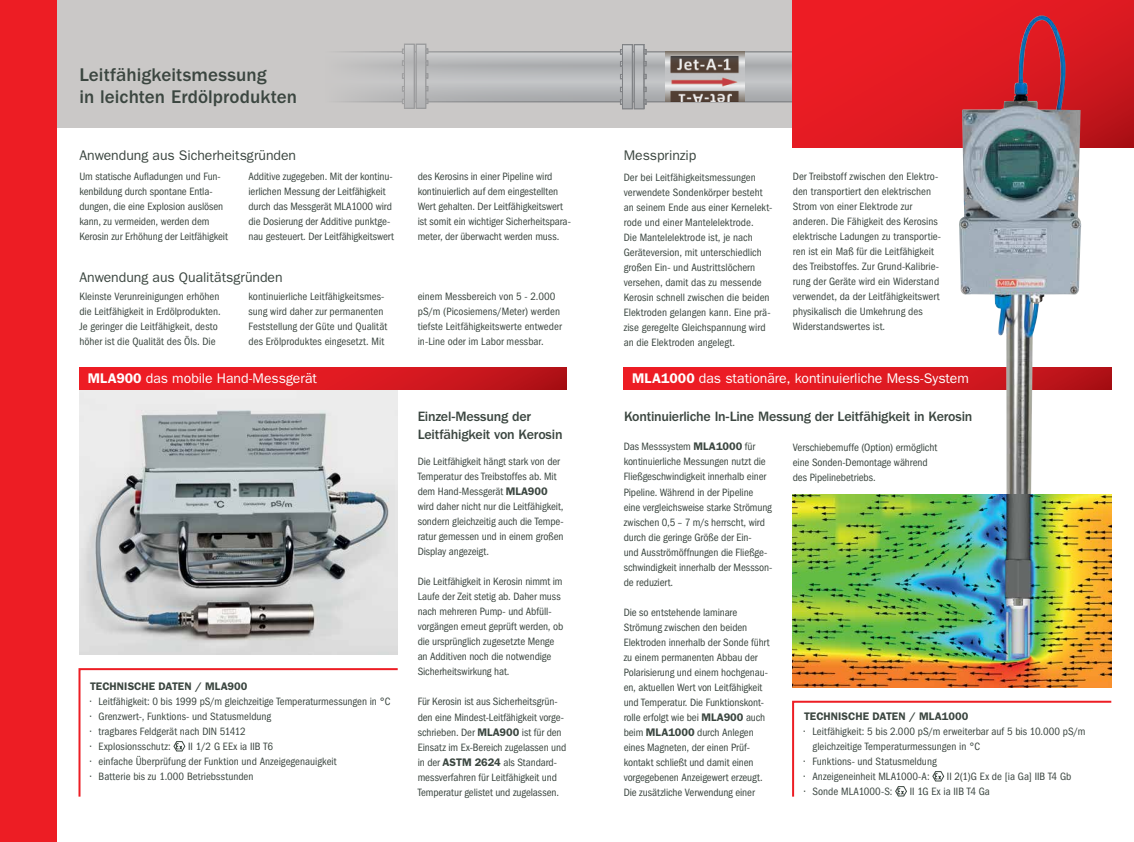
<style>
.page{position:relative;width:1134px;height:842px;background:#fff}
.page>*{position:absolute;margin:0;border:0;box-sizing:border-box;transform-origin:0 0}
.t1{font:500 19px/22px "ITC Franklin Gothic Std";letter-spacing:.005em;color:#3b4640}
.t2{font:500 14px/18px "ITC Franklin Gothic Std";letter-spacing:-.015em;color:#3b4640}
.t3{font:14px "ITC Franklin Gothic Std";letter-spacing:-.005em;color:#fff}
.t4{font:14px "ITC Franklin Gothic Std";letter-spacing:-.005em;color:#3b4640}
.t5{font:condensed 11px/15px "ITC Franklin Gothic Std";letter-spacing:-.005em;color:#3b4640}
.t6{font:600 11px "ITC Franklin Gothic Std";letter-spacing:.005em;color:#3b4640}
.s1{font-weight:600}
.s2{font-weight:600;font-stretch:normal}
</style>
<div class="page">
<div style="left:57px;top:0;width:793px;height:128px;background:#cac8c7"></div>
<svg style="left:636px;top:104px;width:6px;height:3px"></svg>
<div style="left:634px;top:45px;width:10px;height:64px;border:1px solid #808285"></div>
<svg style="left:624px;top:104px;width:6px;height:3px"></svg>
<div style="left:622px;top:45px;width:10px;height:64px;border:1px solid #808285"></div>
<svg style="left:418px;top:104px;width:6px;height:2px"></svg>
<div style="left:416px;top:44px;width:10px;height:64px;border:1px solid #808285"></div>
<svg style="left:406px;top:104px;width:6px;height:2px"></svg>
<div style="left:404px;top:44px;width:10px;height:64px;border:1px solid #808285"></div>
<svg style="left:341px;top:49px;width:452px;height:55px"></svg>
<svg style="left:624px;top:367px;width:487px;height:23px;background:#e11a21"></svg>
<svg style="left:78px;top:668px;width:320px;height:129px"></svg>
<svg style="left:173px;top:741px;width:13px;height:12px"></svg>
<img style="left:79px;top:390px;width:319px;height:265px">
<svg style="left:79px;top:367px;width:488px;height:23px;background:#da1920"></svg>
<div style="left:0;top:0;width:57px;height:842px;background:#ed1d24"></div>
<svg style="left:793px;top:0;width:341px;height:147px;background:#df1a21"></svg>
<img style="left:958px;top:15px;width:123px;height:480px">
<img style="left:793px;top:495px;width:318px;height:192px">
<svg style="left:792px;top:700px;width:320px;height:97px"></svg>
<img style="left:665px;top:52px;width:79px;height:50px">
<h1 class="t1" style="left:79px;top:63px;width:219px">Leitfähigkeitsmessung<br>in leichten Erdölprodukten</h1>
<p class="t4" style="left:79px;top:147px;width:218px">Anwendung aus Sicherheitsgründen</p>
<p class="t5" style="left:79px;top:169px;width:150px">Um statische Aufladungen und Fun&shy;kenbildung durch spontane Entla&shy;dungen, die eine Explosion auslösen kann, zu vermeiden, werden dem Kerosin zur Erhöhung der Leitfähigkeit</p>
<p class="t5" style="left:249px;top:169px;width:147px">Additive zugegeben. Mit der kontinu&shy;ierlichen Messung der Leitfähigkeit durch das Messgerät MLA1000 wird die Dosierung der Additive punktge&shy;nau gesteuert. Der Leitfähigkeitswert</p>
<p class="t4" style="left:79px;top:269px;width:205px">Anwendung aus Qualitätsgründen</p>
<p class="t5" style="left:79px;top:289px;width:143px">Kleinste Verunreinigungen erhöhen die Leitfähigkeit in Erdölprodukten.<br>Je geringer die Leitfähigkeit, desto höher ist die Qualität des Öls. Die</p>
<p class="t5" style="left:249px;top:289px;width:140px">kontinuierliche Leitfähigkeitsmes&shy;sung wird daher zur permanenten Feststellung der Güte und Qualität des Erölproduktes eingesetzt. Mit</p>
<p class="t3" style="left:88px;top:370px;width:231px"><span class="s1">MLA900</span> das mobile Hand-Messgerät</p>
<p class="t6" style="left:90px;top:680px;width:159px">TECHNISCHE DATEN / MLA900</p>
<p class="t5" style="left:90px;top:694px;width:302px">• Leitfähigkeit: 0 bis 1999 pS/m gleichzeitige Temperaturmessungen in °C</p>
<p class="t5" style="left:90px;top:709px;width:183px">• Grenzwert-, Funktions- und Statusmeldung</p>
<p class="t5" style="left:90px;top:724px;width:157px">• tragbares Feldgerät nach DIN 51412</p>
<p class="t5" style="left:90px;top:739px;width:82px">• Explosionsschutz:</p>
<p class="t5" style="left:188px;top:739px;width:86px">II 1/2 G EEx ia IIB T6</p>
<p class="t5" style="left:90px;top:754px;width:248px">• einfache Überprüfung der Funktion und Anzeigegenauigkeit</p>
<p class="t5" style="left:90px;top:769px;width:165px">• Batterie bis zu 1.000 Betriebsstunden</p>
<p class="t5" style="left:418px;top:169px;width:155px">des Kerosins in einer Pipeline wird kontinuierlich auf dem eingestellten Wert gehalten. Der Leitfähigkeitswert ist somit ein wichtiger Sicherheitspara&shy;meter, der überwacht werden muss.</p>
<p class="t5" style="left:418px;top:289px;width:146px">einem Messbereich von 5 - 2.000 pS/m (Picosiemens/Meter) werden tiefste Leitfähigkeitswerte entweder in-Line oder im Labor messbar.</p>
<p class="t2" style="left:418px;top:407px;width:146px">Einzel-Messung der<br>Leitfähigkeit von Kerosin</p>
<p class="t5" style="left:418px;top:454px;width:148px">Die Leitfähigkeit hängt stark von der Temperatur des Treibstoffes ab. Mit dem Hand-Messgerät <span class="s2">MLA900 </span>wird daher nicht nur die Leitfähigkeit, sondern gleichzeitig auch die Tempe&shy;ratur gemessen und in einem großen Display angezeigt.</p>
<p class="t5" style="left:418px;top:574px;width:147px">Die Leitfähigkeit in Kerosin nimmt im Laufe der Zeit stetig ab. Daher muss nach mehreren Pump- und Abfüll&shy;vorgängen erneut geprüft werden, ob die ursprünglich zugesetzte Menge an Additiven noch die notwendige Sicherheitswirkung hat.</p>
<p class="t5" style="left:418px;top:694px;width:150px">Für Kerosin ist aus Sicherheitsgrün&shy;den eine Mindest-Leitfähigkeit vorge&shy;schrieben. Der <span class="s2">MLA900</span> ist für den Einsatz im Ex-Bereich zugelassen und in der <span class="s2">ASTM 2624</span> als Standard&shy;messverfahren für Leitfähigkeit und Temperatur gelistet und zugelassen.</p>
<p class="t4" style="left:624px;top:147px;width:74px">Messprinzip</p>
<p class="t5" style="left:624px;top:169px;width:150px">Der bei Leitfähigkeitsmessungen verwendete Sondenkörper besteht an seinem Ende aus einer Kernelekt&shy;rode und einer Mantelelektrode.<br>Die Mantelelektrode ist, je nach Geräteversion, mit unterschiedlich großen Ein- und Austrittslöchern versehen, damit das zu messende Kerosin schnell zwischen die beiden Elektroden gelangen kann. Eine prä&shy;zise geregelte Gleichspannung wird an die Elektroden angelegt.</p>
<p class="t5" style="left:793px;top:169px;width:150px">Der Treibstoff zwischen den Elektro&shy;den transportiert den elektrischen Strom von einer Elektrode zur anderen. Die Fähigkeit des Kerosins elektrische Ladungen zu transportie&shy;ren ist ein Maß für die Leitfähigkeit des Treibstoffes. Zur Grund-Kalibrie&shy;rung der Geräte wird ein Widerstand verwendet, da der Leitfähigkeitswert physikalisch die Umkehrung des Widerstandswertes ist.</p>
<p class="t3" style="left:632px;top:370px;width:338px"><span class="s1">MLA1000</span> das stationäre, kontinuierliche Mess-System</p>
<p class="t2" style="left:624px;top:408px;width:350px">Kontinuierliche In-Line Messung der Leitfähigkeit in Kerosin</p>
<p class="t5" style="left:624px;top:439px;width:150px">Das Messsystem <span class="s2">MLA1000</span> für kontinuierliche Messungen nutzt die Fließgeschwindigkeit innerhalb einer Pipeline. Während in der Pipeline eine vergleichsweise starke Strömung zwischen 0,5 – 7 m/s herrscht, wird durch die geringe Größe der Ein-<br>und Ausströmöffnungen die Fließge&shy;schwindigkeit innerhalb der Messson&shy;de reduziert.</p>
<p class="t5" style="left:624px;top:604px;width:147px">Die so entstehende laminare Strömung zwischen den beiden Elektroden innerhalb der Sonde führt zu einem permanenten Abbau der Polarisierung und einem hochgenau&shy;en, aktuellen Wert von Leitfähigkeit und Temperatur. Die Funktionskont&shy;rolle erfolgt wie bei <span class="s2">MLA900</span> auch beim <span class="s2">MLA1000</span> durch Anlegen eines Magneten, der einen Prüf&shy;kontakt schließt und damit einen vorgegebenen Anzeigewert erzeugt.<br>Die zusätzliche Verwendung einer</p>
<p class="t5" style="left:793px;top:440px;width:146px">Verschiebemuffe (Option) ermöglicht eine Sonden-Demontage während des Pipelinebetriebs.</p>
<p class="t6" style="left:804px;top:710px;width:166px">TECHNISCHE DATEN / MLA1000</p>
<p class="t5" style="left:812px;top:724px;width:275px;text-indent:-9px">• Leitfähigkeit: 5 bis 2.000 pS/m erweiterbar auf 5 bis 10.000 pS/m gleichzeitige Temperaturmessungen in °C</p>
<p class="t5" style="left:804px;top:754px;width:134px">• Funktions- und Statusmeldung</p>
<p class="t5" style="left:804px;top:769px;width:127px">• Anzeigeneinheit MLA1000-A:</p>
<p class="t5" style="left:947px;top:769px;width:126px">II 2(1)G Ex de [ia Ga] IIB T4 Gb</p>
<p class="t5" style="left:804px;top:784px;width:90px">• Sonde MLA1000-S:</p>
<p class="t5" style="left:910px;top:784px;width:82px">II 1G Ex ia IIB T4 Ga</p>
</div>
